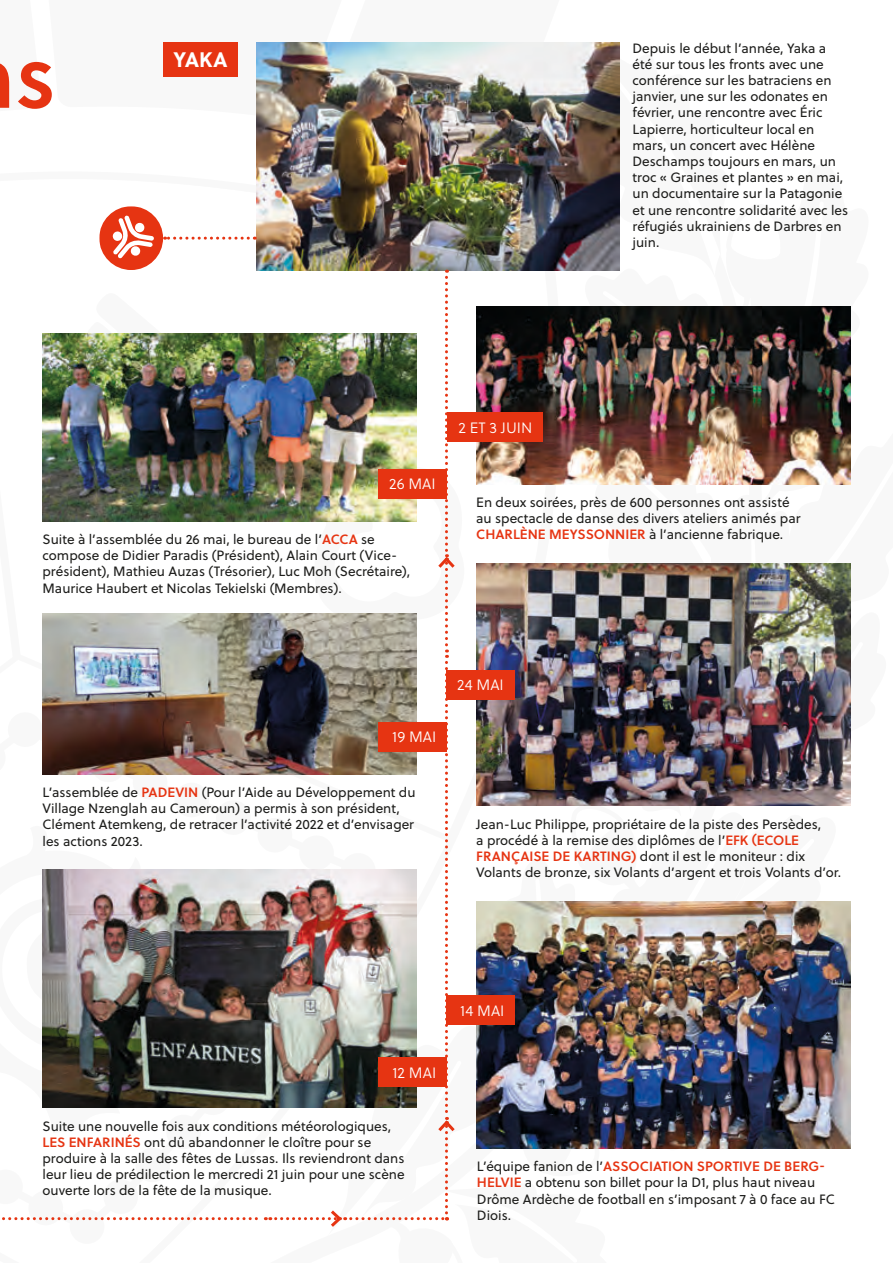
<style>
.page{position:relative;width:893px;height:1263px;background:#fff}
.page>*{position:absolute;margin:0;border:0;box-sizing:border-box;transform-origin:0 0}
.t1{font:87px "Soleil Sb";color:#e63412}
.t2{font:700 21px "Soleil";color:#fff}
.t3{font:15px "Soleil Lt";letter-spacing:.005em;color:#fff}
.t4{font:13.5px/16.2px "Soleil";color:#1d1d1b}
.s1{font-family:"Soleil Sb";color:#e63412}
</style>
<div class="page">
<img style="left:2px;top:42px;width:849px;height:1185px">
<h1 class="t1" style="left:15px;top:11px;width:42px">s</h1>
<p class="t2" style="left:173px;top:43px;width:56px">YAKA</p>
<p class="t4" style="left:632px;top:39px;width:217px">Depuis le début l’année, Yaka a été sur tous les fronts avec une conférence sur les batraciens en janvier, une sur les odonates en février, une rencontre avec Éric<br>Lapierre, horticulteur local en mars, un concert avec Hélène<br>Deschamps toujours en mars, un troc « Graines et plantes » en mai, un documentaire sur la Patagonie et une rencontre solidarité avec les réfugiés ukrainiens de Darbres en juin.</p>
<p class="t3" style="left:389px;top:473px;width:48px">26 MAI</p>
<p class="t4" style="left:43px;top:531px;width:369px">Suite à l’assemblée du 26 mai, le bureau de l’<span class="s1">ACCA</span> se compose de Didier Paradis (Président), Alain Court (Vice&shy;président), Mathieu Auzas (Trésorier), Luc Moh (Secrétaire), Maurice Haubert et Nicolas Tekielski (Membres).</p>
<p class="t3" style="left:458px;top:417px;width:75px">2 ET 3 JUIN</p>
<p class="t4" style="left:476px;top:494px;width:326px">En deux soirées, près de 600 personnes ont assisté au spectacle de danse des divers ateliers animés par<br><span class="s1">CHARLÈNE MEYSSONNIER</span> à l’ancienne fabrique.</p>
<p class="t3" style="left:392px;top:726px;width:46px">19 MAI</p>
<p class="t4" style="left:43px;top:784px;width:375px">L’assemblée de <span class="s1">PADEVIN</span> (Pour l’Aide au Développement du Village Nzenglah au Cameroun) a permis à son président, Clément Atemkeng, de retracer l’activité 2022 et d’envisager les actions 2023.</p>
<p class="t3" style="left:457px;top:674px;width:48px">24 MAI</p>
<p class="t4" style="left:476px;top:816px;width:366px">Jean-Luc Philippe, propriétaire de la piste des Persèdes,<br>a procédé à la remise des diplômes de l’<span class="s1">EFK (ECOLE FRANÇAISE DE KARTING)</span> dont il est le moniteur : dix Volants de bronze, six Volants d’argent et trois Volants d’or.</p>
<p class="t3" style="left:392px;top:1062px;width:45px">12 MAI</p>
<p class="t4" style="left:43px;top:1117px;width:364px">Suite une nouvelle fois aux conditions météorologiques, <span class="s1">LES ENFARINÉS</span> ont dû abandonner le cloître pour se produire à la salle des fêtes de Lussas. Ils reviendront dans leur lieu de prédilection le mercredi 21 juin pour une scène ouverte lors de la fête de la musique.</p>
<p class="t3" style="left:460px;top:1000px;width:46px">14 MAI</p>
<p class="t4" style="left:477px;top:1158px;width:359px">L’équipe fanion de l’<span class="s1">ASSOCIATION SPORTIVE DE BERG-HELVIE</span> a obtenu son billet pour la D1, plus haut niveau Drôme Ardèche de football en s’imposant 7 à 0 face au FC Diois.</p>
</div>
